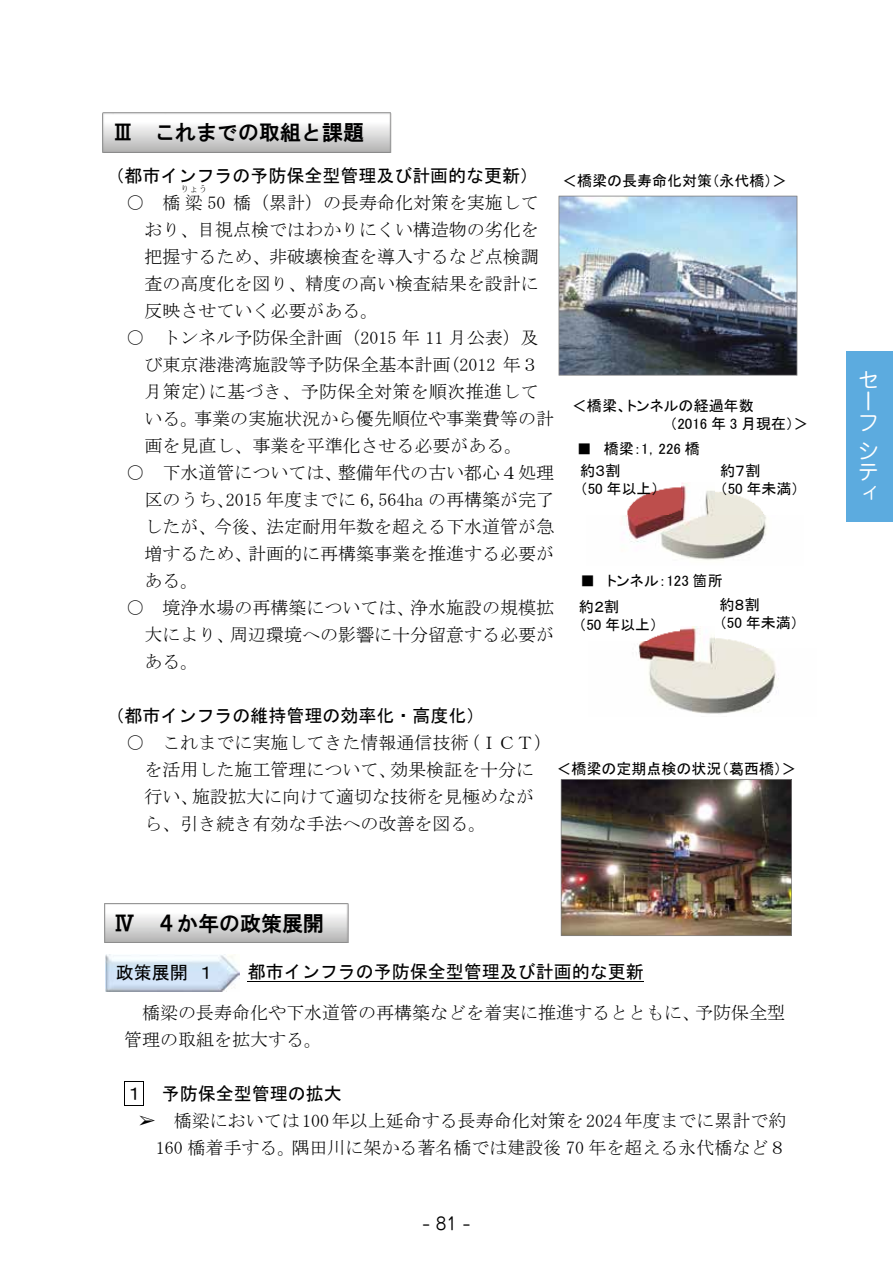
<style>
.page{position:relative;width:893px;height:1263px;background:#fff}
.page>*{position:absolute;margin:0;border:0;box-sizing:border-box;transform-origin:0 0}
.t1{font:21.3px/21.3px "Jun 201 Pro";color:#fff}
.t2{font:21px "HGS Gothic E";color:#000}
.t3{font:18px/27px "MS Mincho";color:#000;text-align:justify}
.t4{font:18px "MS Gothic";color:#000}
.t5{font:16.95px "Jun 201 Pro";color:#000}
.t6{font:15px/18px "MS P Gothic";color:#000}
.t7{font:9px "MS Mincho";color:#000}
</style>
<div class="page">
<div style="left:846px;top:351px;width:47px;height:171px;background:#5cabdf"></div>
<svg style="left:124px;top:1081px;width:20px;height:25px"></svg>
<hr style="left:248px;top:981px;width:396px;height:1px;background:#000">
<img style="left:106px;top:954px;width:133px;height:37px">
<img style="left:102px;top:112px;width:290px;height:41px">
<img style="left:104px;top:903px;width:245px;height:40px">
<img style="left:623px;top:482px;width:144px;height:78px">
<img style="left:638px;top:627px;width:141px;height:87px">
<img style="left:623px;top:482px;width:57px;height:32px">
<img style="left:716px;top:482px;width:51px;height:32px">
<img style="left:638px;top:627px;width:41px;height:14px">
<img style="left:715px;top:627px;width:64px;height:21px">
<img style="left:558px;top:196px;width:239px;height:180px">
<img style="left:561px;top:779px;width:231px;height:157px">
<p class="t2" style="left:112px;top:122px;width:253px">Ⅲ これまでの取組と課題</p>
<p class="t4" style="left:106px;top:166px;width:433px">（都市インフラの予防保全型管理及び計画的な更新）</p>
<p class="t3" style="left:126px;top:189px;width:414px">○ 橋梁 50 橋（累計）の長寿命化対策を実施して</p>
<p class="t6" style="left:562px;top:171px;width:227px">＜橋梁の長寿命化対策（永代橋）＞</p>
<p class="t7" style="left:180px;top:185px;width:28px">りょう</p>
<p class="t3" style="left:144px;top:216px;width:396px">おり、目視点検ではわかりにくい構造物の劣化を把握するため、非破壊検査を導入するなど点検調査の高度化を図り、精度の高い検査結果を設計に反映させていく必要がある。</p>
<p class="t3" style="left:144px;top:324px;width:411px;text-align:left;text-indent:-18px">○ トンネル予防保全計画（2015 年 11 月公表）及び東京港港湾施設等予防保全基本計画(2012 年３月策定)に基づき、予防保全対策を順次推進している。事業の実施状況から優先順位や事業費等の計画を見直し、事業を平準化させる必要がある。</p>
<p class="t3" style="left:144px;top:459px;width:411px;text-indent:-18px">○ 下水道管については、整備年代の古い都心４処理区のうち、2015 年度までに 6,564ha の再構築が完了したが、今後、法定耐用年数を超える下水道管が急増するため、計画的に再構築事業を推進する必要がある。</p>
<p class="t3" style="left:144px;top:594px;width:411px;text-indent:-18px">○ 境浄水場の再構築については、浄水施設の規模拡大により、周辺環境への影響に十分留意する必要がある。</p>
<p class="t4" style="left:106px;top:706px;width:379px">（都市インフラの維持管理の効率化・高度化）</p>
<p class="t3" style="left:144px;top:729px;width:409px;text-align:left;text-indent:-18px">○ これまでに実施してきた情報通信技術（ＩＣＴ）を活用した施工管理について、効果検証を十分に行い、施設拡大に向けて適切な技術を見極めながら、引き続き有効な手法への改善を図る。</p>
<p class="t6" style="left:670px;top:396px;width:140px;text-indent:-98px">＜橋梁、トンネルの経過年数<br>（2016 年 3 月現在）＞</p>
<p class="t6" style="left:577px;top:439px;width:125px">■ 橋梁：1，226 橋</p>
<p class="t6" style="left:580px;top:462px;width:80px">約３割<br>（50 年以上）</p>
<p class="t6" style="left:720px;top:462px;width:80px">約７割<br>（50 年未満）</p>
<p class="t6" style="left:580px;top:572px;width:144px">■ トンネル：123 箇所</p>
<p class="t6" style="left:579px;top:598px;width:80px">約２割<br>（50 年以上）</p>
<p class="t6" style="left:719px;top:595px;width:80px">約８割<br>（50 年未満）</p>
<p class="t6" style="left:556px;top:760px;width:242px">＜橋梁の定期点検の状況（葛西橋）＞</p>
<p class="t2" style="left:114px;top:912px;width:211px">Ⅳ ４か年の政策展開</p>
<p class="t4" style="left:116px;top:963px;width:100px">政策展開 １</p>
<p class="t4" style="left:248px;top:963px;width:398px">都市インフラの予防保全型管理及び計画的な更新</p>
<p class="t3" style="left:124px;top:999px;width:662px;text-indent:18px">橋梁の長寿命化や下水道管の再構築などを着実に推進するとともに、予防保全型管理の取組を拡大する。</p>
<p class="t4" style="left:125px;top:1084px;width:218px">１ 予防保全型管理の拡大</p>
<p class="t3" style="left:138px;top:1107px;width:650px;text-align:right">➢ 橋梁においては 100年以上延命する長寿命化対策を 2024年度までに累計で約<br>160 橋着手する。隅田川に架かる著名橋では建設後 70 年を超える永代橋など８</p>
<p class="t5" style="left:423px;top:1210px;width:49px">- 81 -</p>
<p class="t1" style="left:858px;top:367px;width:21px">セーフ</p>
<p class="t1" style="left:858px;top:438px;width:21px;text-align:justify">シティ</p>
</div>
